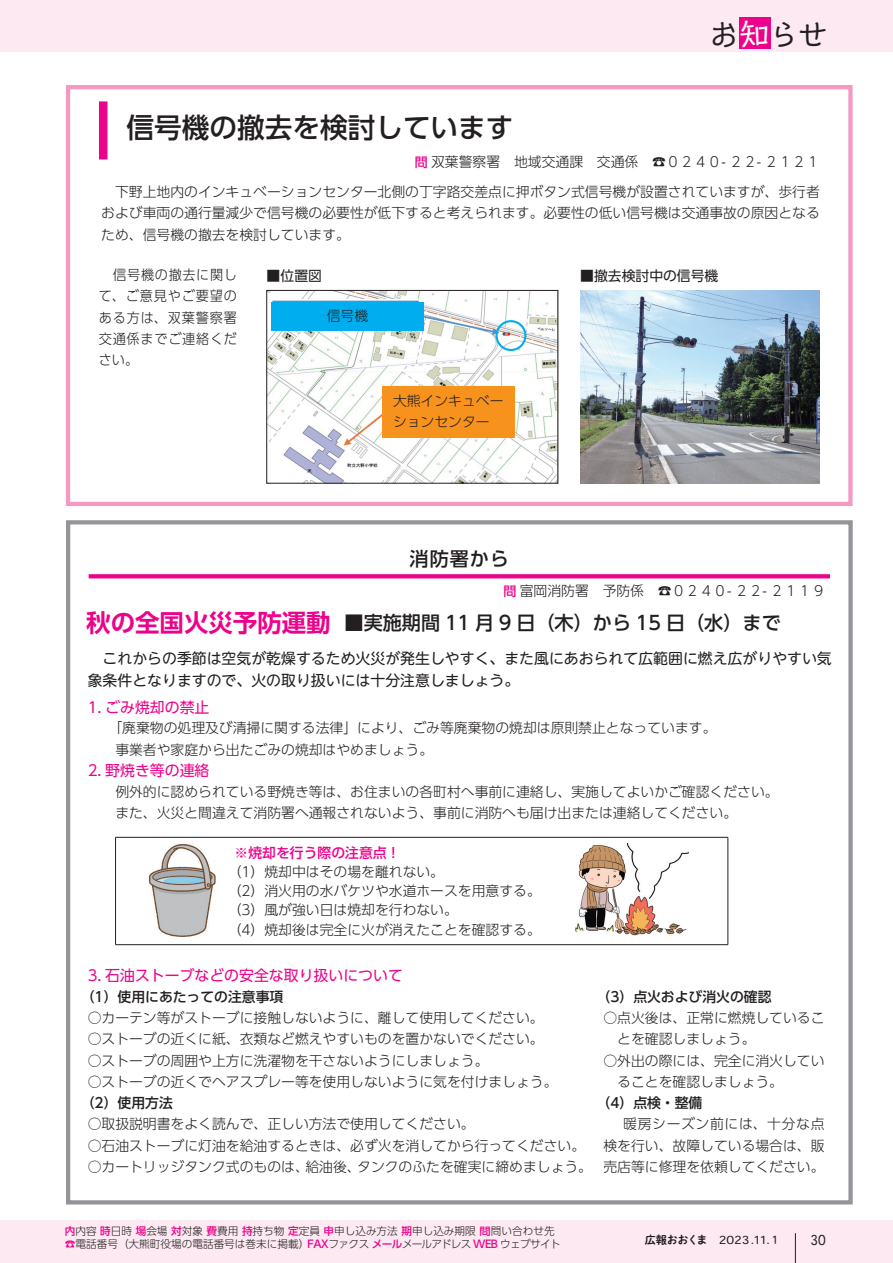
<style>
.page{position:relative;width:893px;height:1263px;background:#fff}
.page>*{position:absolute;margin:0;border:0;box-sizing:border-box;transform-origin:0 0}
.t1{font:31.95px "Talking Std";color:#231f20}
.t2{font:500 27.6px "UD Shin Go Pro";color:#231f20}
.t3{font:700 24.45px "UD Shin Go Pro De";color:#ed028c}
.t4{font:500 19.2px "UD Shin Go Pro";color:#231f20}
.t5{font:14.85px/22.4px "UD Shin M Go Pr 6";color:#231f20}
.t6{font:14.85px "UD Shin Go Pro";color:#ed028c}
.t7{font:300 13.8px/21.3px "UD Shin Go Pro";color:#231f20}
.t8{font:500 13.8px "UD Shin Go Pro";color:#231f20}
.t9{font:300 13.8px "UD Shin Go Pr 6 N";color:#231f20}
.t10{font:300 13.8px "UD Shin Go Pro";letter-spacing:.045em;color:#231f20;scale:.96 1}
.t11{font:13.8px "UD Shin Go Pro";color:#231f20}
.t12{font:13.8px "Heisei Maru Go Std W4";color:#231f20;scale:.8 1}
.t13{font:11.1px "Heisei Maru Go Std W4";color:#231f20}
.t14{font:11.1px "P Shuei NM Go Std N B";letter-spacing:-.035em;color:#231f20}
.t15{font:300 10.65px "UD Shin Go Pro";color:#231f20}
.t16{font:300 10.65px "UD Shin Go Pro";letter-spacing:-.06em;color:#231f20}
.s1{color:#fff}
.s2{font-weight:500;font-size:13.05px;color:#ed028c}
.s3{font-weight:500;color:#ed028c}
.s4{font-weight:500}
.s5{font-weight:500;font-size:10.35px;color:#ed028c}
</style>
<div class="page">
<div style="left:0;top:0;width:893px;height:51px;background:#fce9f1"></div>
<div style="left:739px;top:18px;width:32px;height:31px;background:#ed028c"></div>
<div style="left:0;top:1220px;width:893px;height:43px;background:#fce9f1"></div>
<div style="left:66px;top:520px;width:787px;height:684px;border:4px solid #939598"></div>
<div style="left:66px;top:85px;width:787px;height:421px;border:4px solid #f499c2"></div>
<div style="left:99px;top:101px;width:8px;height:58px;background:#ed028c"></div>
<img style="left:269px;top:292px;width:287px;height:189px">
<div style="left:267px;top:290px;width:291px;height:193px;border:1px solid #231f20"></div>
<img style="left:580px;top:290px;width:240px;height:193px">
<svg style="left:89px;top:574px;width:741px;height:4px;background:#ed0e91"></svg>
<hr style="left:115px;top:837px;width:613px;height:1px;background:#231f20">
<hr style="left:115px;top:837px;width:1px;height:107px;background:#231f20">
<hr style="left:728px;top:837px;width:1px;height:107px;background:#231f20">
<hr style="left:115px;top:944px;width:613px;height:1px;background:#231f20">
<img style="left:148px;top:844px;width:67px;height:92px">
<img style="left:575px;top:844px;width:113px;height:92px">
<div style="left:382px;top:386px;width:133px;height:51px;background:#f7931d"></div>
<div style="left:271px;top:302px;width:152px;height:28px;background:#00aeef"></div>
<div style="left:495px;top:320px;width:31px;height:31px;border:2px solid #00aeef;border-radius:50%"></div>
<hr style="left:795px;top:1233px;width:1px;height:30px;background:#231f20">
<p class="t1" style="left:708px;top:10px;width:122px">お<span class="s1">知</span>らせ</p>
<p class="t2" style="left:127px;top:105px;width:388px">信号機の撤去を検討しています</p>
<p class="t9" style="left:415px;top:151px;width:225px"><span class="s2">問</span>双葉警察署　地域交通課　交通係</p>
<p class="t9" style="left:652px;top:151px;width:169px">☎０２４０- ２２- ２１２１</p>
<p class="t7" style="left:101px;top:181px;width:720px;text-align:justify">　下野上地内のインキュベーションセンター北側の丁字路交差点に押ボタン式信号機が設置されていますが、歩行者および車両の通行量減少で信号機の必要性が低下すると考えられます。必要性の低い信号機は交通事故の原因となるため、信号機の撤去を検討しています。</p>
<p class="t11" style="left:580px;top:264px;width:140px">■撤去検討中の信号機</p>
<p class="t7" style="left:99px;top:264px;width:140px;text-align:justify;text-indent:14px">信号機の撤去に関して、ご意見やご要望のある方は、双葉警察署交通係までご連絡ください。</p>
<p class="t11" style="left:267px;top:264px;width:57px">■位置図</p>
<p class="t7" style="left:327px;top:305px;width:43px">信号機</p>
<p class="t7" style="left:393px;top:390px;width:112px">大熊インキュベーションセンター</p>
<p class="t4" style="left:410px;top:543px;width:101px">消防署から</p>
<p class="t7" style="left:503px;top:579px;width:142px"><span class="s2">問</span>富岡消防署　予防係</p>
<p class="t4" style="left:345px;top:607px;width:438px">■実施期間 11 月 9 日（木）から 15 日（水）まで</p>
<p class="t7" style="left:658px;top:579px;width:169px">☎０２４０- ２２- ２１１９</p>
<p class="t3" style="left:86px;top:603px;width:246px">秋の全国火災予防運動</p>
<p class="t5" style="left:88px;top:646px;width:746px;text-indent:15px">これからの季節は空気が乾燥するため火災が発生しやすく、また風にあおられて広範囲に燃え広がりやすい気象条件となりますので、火の取り扱いには十分注意しましょう。</p>
<p class="t6" style="left:88px;top:695px;width:123px">1. ごみ焼却の禁止</p>
<p class="t7" style="left:115px;top:717px;width:603px;text-indent:-7px">「廃棄物の処理及び清掃に関する法律」により、ごみ等廃棄物の焼却は原則禁止となっています。事業者や家庭から出たごみの焼却はやめましょう。</p>
<p class="t6" style="left:88px;top:759px;width:123px">2. 野焼き等の連絡</p>
<p class="t7" style="left:115px;top:781px;width:665px">例外的に認められている野焼き等は、お住まいの各町村へ事前に連絡し、実施してよいかご確認ください。また、火災と間違えて消防署へ通報されないよう、事前に消防へも届け出または連絡してください。</p>
<p class="t7" style="left:228px;top:843px;width:315px;line-height:19.2px;text-indent:7px"><span class="s3">※焼却を行う際の注意点!<br></span>（1）焼却中はその場を離れない。<br>（2）消火用の水バケツや水道ホースを用意する。（3）風が強い日は焼却を行わない。<br>（4）焼却後は完全に火が消えたことを確認する。</p>
<p class="t6" style="left:88px;top:963px;width:317px">3. 石油ストーブなどの安全な取り扱いについて</p>
<p class="t8" style="left:81px;top:985px;width:204px">（1）使用にあたっての注意事項</p>
<p class="t7" style="left:88px;top:1006px;width:458px">○カーテン等がストーブに接触しないように、離して使用してください。</p>
<p class="t7" style="left:88px;top:1028px;width:458px">○ストーブの近くに紙、衣類など燃えやすいものを置かないでください。</p>
<p class="t7" style="left:88px;top:1049px;width:402px">○ストーブの周囲や上方に洗濯物を干さないようにしましょう。</p>
<p class="t7" style="left:81px;top:1070px;width:478px;text-indent:7px">○ストーブの近くでヘアスプレー等を使用しないように気を付けましょう。<span class="s4">（2）使用方法</span></p>
<p class="t7" style="left:88px;top:1113px;width:388px">○取扱説明書をよく読んで、正しい方法で使用してください。</p>
<p class="t7" style="left:357px;top:1134px;width:236px;text-indent:-269px">○石油ストーブに灯油を給油するときは、必ず火を消してから行ってください。タンクのふたを確実に締めましょう。</p>
<p class="t8" style="left:597px;top:985px;width:176px">（3）点火および消火の確認</p>
<p class="t7" style="left:617px;top:1006px;width:209px;text-indent:-14px">○点火後は、正常に燃焼していることを確認しましょう。</p>
<p class="t7" style="left:603px;top:1049px;width:223px">○外出の際には、完全に消火してい</p>
<p class="t7" style="left:617px;top:1070px;width:167px">ることを確認しましょう。</p>
<p class="t8" style="left:597px;top:1091px;width:107px">（4）点検・整備</p>
<p class="t10" style="left:609px;top:1113px;width:226px">　暖房シーズン前には、十分な点</p>
<p class="t7" style="left:603px;top:1134px;width:223px">検を行い、故障している場合は、販</p>
<p class="t7" style="left:603px;top:1155px;width:223px">売店等に修理を依頼してください。</p>
<p class="t7" style="left:88px;top:1155px;width:223px">○カートリッジタンク式のものは、</p>
<p class="t7" style="left:305px;top:1155px;width:57px">給油後、</p>
<p class="t15" style="left:65px;top:1222px;width:491px"><span class="s3">内</span>内容<span class="s3">時</span>日時<span class="s3">場</span>会場<span class="s3">対</span>対象<span class="s3">費</span>費用<span class="s3">持</span>持ち物<span class="s3">定</span>定員<span class="s3">申</span>申し込み方法<span class="s3">期</span>申し込み期限<span class="s5">問</span>問い合わせ先</p>
<p class="t16" style="left:307px;top:1235px;width:255px"><span class="s3">FAX</span>ファクス<span class="s3">メール</span>メールアドレス <span class="s3">WEB</span> ウェブサイト</p>
<p class="t15" style="left:65px;top:1235px;width:246px"><span class="s3">☎</span>電話番号（大熊町役場の電話番号は巻末に掲載）</p>
<p class="t14" style="left:645px;top:1231px;width:64px">広報おおくま</p>
<p class="t13" style="left:719px;top:1232px;width:63px">2023 .11.１</p>
<p class="t12" style="left:810px;top:1231px;width:20px">30</p>
</div>
